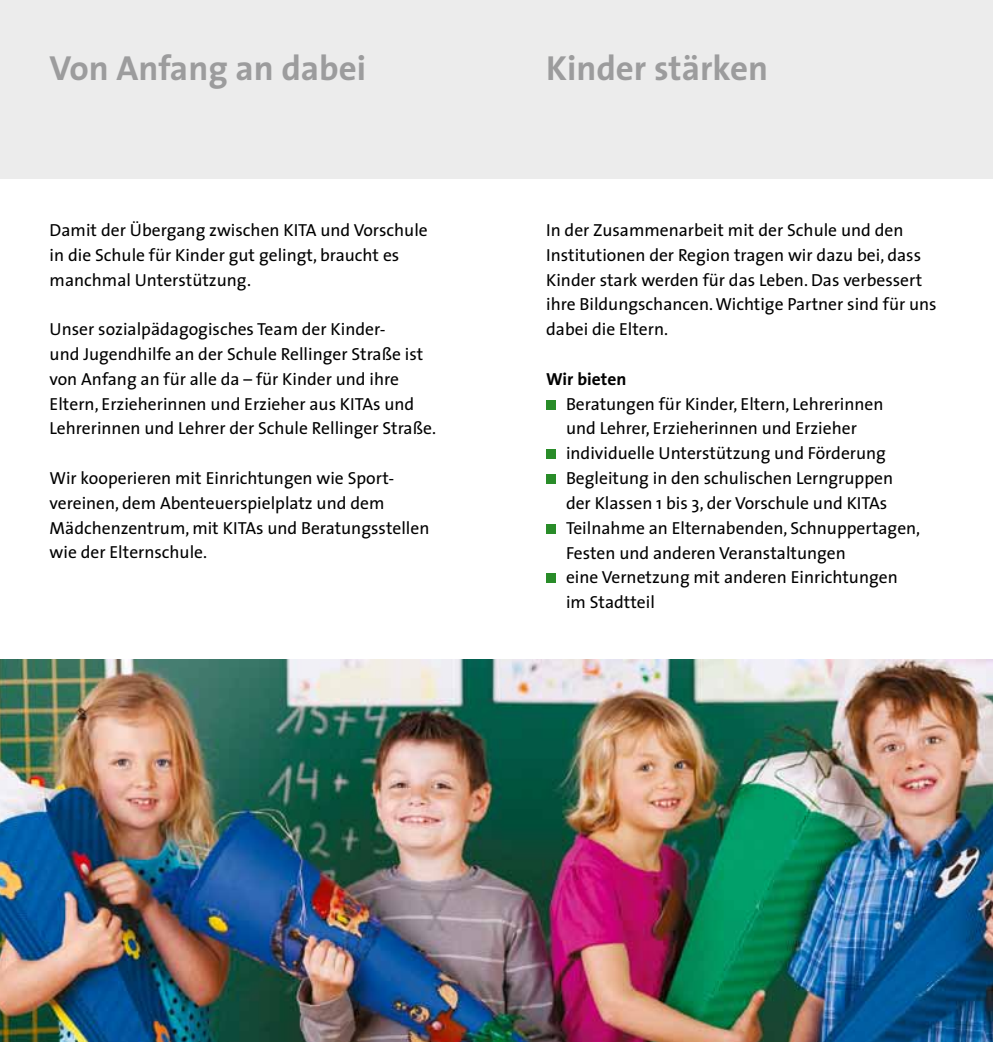
<style>
.page{position:relative;width:993px;height:1042px;background:#fff}
.page>*{position:absolute;margin:0;border:0;box-sizing:border-box;transform-origin:0 0}
.t1{font:700 35px "The Sans";color:#9c9c9d}
.t2{font:17.5px/24.8px "The Sans";color:#000}
.t3{font:700 17.5px "The Sans";color:#000}
</style>
<div class="page">
<div style="left:0;top:0;width:992px;height:179px;background:#ececec"></div>
<div style="left:546px;top:400px;width:10px;height:10px;background:#298c29"></div>
<div style="left:546px;top:449px;width:10px;height:10px;background:#298c29"></div>
<div style="left:546px;top:474px;width:10px;height:10px;background:#298c29"></div>
<div style="left:546px;top:524px;width:10px;height:10px;background:#298c29"></div>
<div style="left:546px;top:573px;width:10px;height:10px;background:#298c29"></div>
<img style="left:0;top:660px;width:992px;height:382px">
<h1 class="t1" style="left:50px;top:39px;width:318px">Von Anfang an dabei</h1>
<h1 class="t1" style="left:546px;top:39px;width:223px">Kinder stärken</h1>
<p class="t2" style="left:50px;top:217px;width:379px">Damit der Übergang zwischen KITA und Vorschule in die Schule für Kinder gut gelingt, braucht es manchmal Unterstützung.</p>
<p class="t2" style="left:50px;top:316px;width:388px">Unser sozialpädagogisches Team der Kinder-<br>und Jugendhilfe an der Schule Rellinger Straße ist von Anfang an für alle da – für Kinder und ihre Eltern, Erzieherinnen und Erzieher aus KITAs und Lehrerinnen und Lehrer der Schule Rellinger Straße.</p>
<p class="t2" style="left:50px;top:465px;width:381px">Wir kooperieren mit Einrichtungen wie Sport&shy;vereinen, dem Abenteuerspielplatz und dem Mädchenzentrum, mit KITAs und Beratungsstellen wie der Elternschule.</p>
<p class="t2" style="left:546px;top:217px;width:392px">In der Zusammenarbeit mit der Schule und den Institutionen der Region tragen wir dazu bei, dass Kinder stark werden für das Leben. Das verbessert ihre Bildungschancen. Wichtige Partner sind für uns dabei die Eltern.</p>
<p class="t3" style="left:546px;top:364px;width:82px">Wir bieten</p>
<p class="t2" style="left:566px;top:391px;width:355px">Beratungen für Kinder, Eltern, Lehrerinnen<br>und Lehrer, Erzieherinnen und Erzieher individuelle Unterstützung und Förderung Begleitung in den schulischen Lerngruppen der Klassen 1 bis 3, der Vorschule und KITAs Teilnahme an Elternabenden, Schnuppertagen, Festen und anderen Veranstaltungen<br>eine Vernetzung mit anderen Einrichtungen im Stadtteil</p>
</div>
